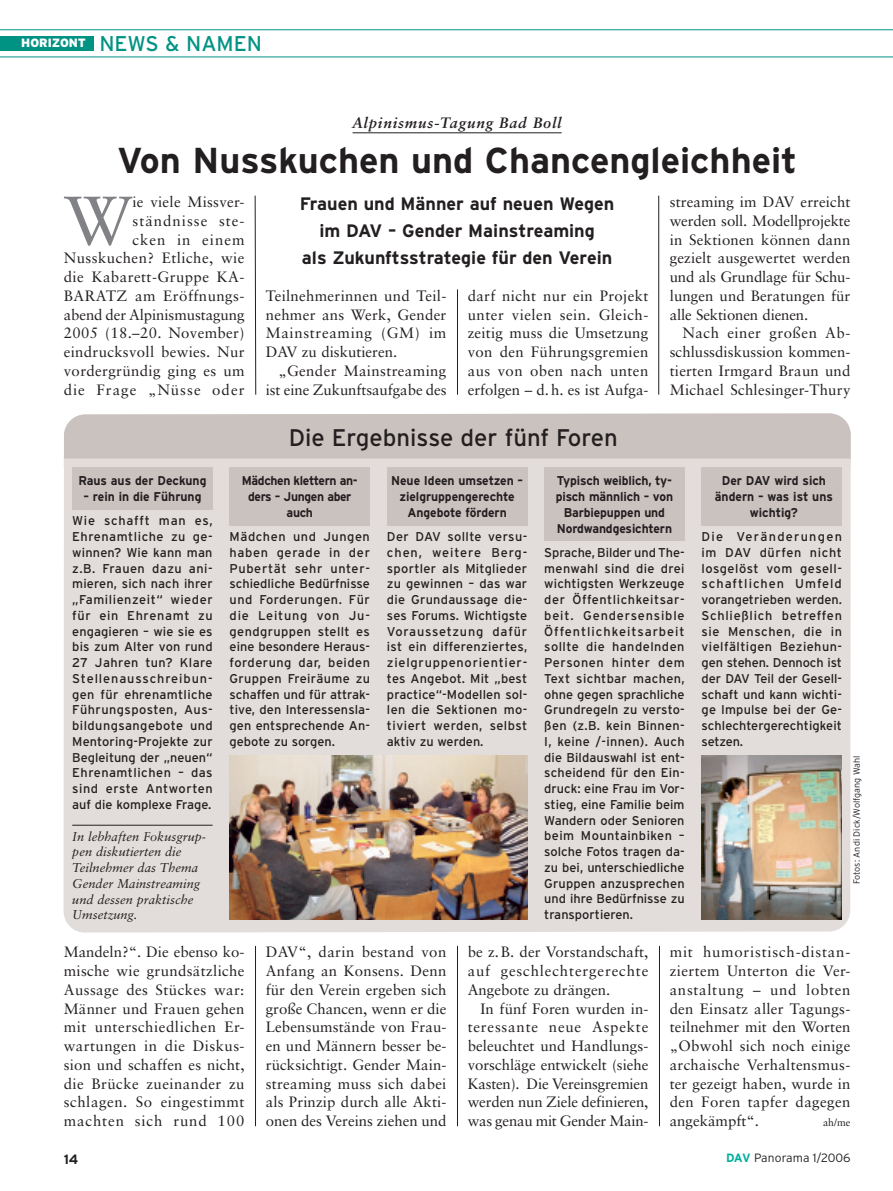
<style>
.page{position:relative;width:893px;height:1191px;background:#fff}
.page>*{position:absolute;margin:0;border:0;box-sizing:border-box;transform-origin:0 0}
.t1{font:68.7px "Sabon";color:#808285}
.t2{font:700 36px "Interstate";color:#231f20}
.t3{font:24px "Interstate";color:#231f20}
.t4{font:21.3px "Interstate";color:#009384}
.t5{font:700 18px/27px "Interstate";color:#231f20;text-align:center}
.t6{font:15px/18.8px "Sabon";letter-spacing:.02em;color:#231f20;text-align:justify}
.t7{font:15px/18.8px "Sabon";letter-spacing:-.005em;color:#231f20;text-align:right}
.t8{font:italic 700 15px "Sabon";letter-spacing:.05em;color:#231f20}
.t9{font:700 13.5px "Interstate";color:#231f20}
.t10{font:12.75px/15.8px "Interstate";letter-spacing:.005em;color:#231f20;text-align:justify}
.t11{font:700 12.75px/15.8px "Interstate";letter-spacing:-.01em;color:#231f20;text-align:center;scale:.95 1}
.t12{font:italic 12.75px/15.8px "Sabon";color:#231f20}
.t13{font:700 12.75px/15.8px "Interstate";letter-spacing:-.03em;color:#231f20;text-align:center;scale:.95 1}
.t14{font:300 12px "Interstate";letter-spacing:.005em;color:#231f20}
.t15{font:10.5px "Sabon";color:#231f20}
.t16{font:300 9px "Interstate";color:#231f20}
.s1{font-weight:700;color:#00ae9d}
</style>
<div class="page">
<hr style="left:0;top:57px;width:893px;height:1px;background:#009384">
<hr style="left:0;top:29px;width:893px;height:1px;background:#009384">
<div style="left:0;top:36px;width:94px;height:15px;background:#009384"></div>
<div style="left:64px;top:461px;width:787px;height:471px;background:#e2ddda"></div>
<div style="left:64px;top:413px;width:787px;height:48px;background:#cac2bf"></div>
<hr style="left:353px;top:133px;width:209px;height:1px;background:#231f20">
<div style="left:72px;top:462px;width:141px;height:48px;background:#cac2bf"></div>
<div style="left:230px;top:461px;width:140px;height:65px;background:#cac2bf"></div>
<div style="left:387px;top:462px;width:140px;height:63px;background:#cac2bf"></div>
<div style="left:544px;top:463px;width:141px;height:78px;background:#cac2bf"></div>
<div style="left:702px;top:463px;width:140px;height:62px;background:#cac2bf"></div>
<img style="left:230px;top:755px;width:297px;height:164px">
<img style="left:702px;top:755px;width:139px;height:164px">
<div style="left:64px;top:458px;width:786px;height:9px;background:#e2ddda"></div>
<hr style="left:72px;top:825px;width:141px;height:1px;background:#231f20">
<svg style="left:254px;top:195px;width:2px;height:200px"></svg>
<hr style="left:658px;top:196px;width:1px;height:199px;background:#231f20">
<hr style="left:457px;top:289px;width:1px;height:106px;background:#231f20">
<hr style="left:255px;top:946px;width:1px;height:180px;background:#231f20">
<hr style="left:457px;top:946px;width:1px;height:180px;background:#231f20">
<hr style="left:659px;top:946px;width:1px;height:180px;background:#231f20">
<h3 class="t4" style="left:21px;top:31px;width:242px"><sup>HORIZONT</sup> NEWS &amp; NAMEN</h3>
<p class="t8" style="left:353px;top:114px;width:211px">Alpinismus-Tagung Bad Boll</p>
<h2 class="t2" style="left:117px;top:140px;width:681px">Von Nusskuchen und Chancengleichheit</h2>
<p class="t6" style="left:64px;top:192px;width:182px;text-align:right">ie viele Missver&shy;ständnisse ste-<br>cken in einem<br>Nusskuchen? Etliche, wie die Kabarett-Gruppe KA-<br>BARATZ am Eröffnungs&shy;abend der Alpinismustagung<br>2005 (18.–20. November) eindrucksvoll bewies. Nur vordergründig ging es um die Frage „Nüsse oder</p>
<h1 class="t1" style="left:64px;top:180px;width:70px">W</h1>
<h3 class="t5" style="left:300px;top:190px;width:316px">Frauen und Männer auf neuen Wegen im DAV – Gender Mainstreaming<br>als Zukunftsstrategie für den Verein</h3>
<p class="t6" style="left:266px;top:286px;width:182px">Teilnehmerinnen und Teil&shy;nehmer ans Werk, Gender Mainstreaming (GM) im DAV zu diskutieren.</p>
<p class="t7" style="left:266px;top:361px;width:182px">„Gender Mainstreaming ist eine Zukunftsaufgabe des</p>
<p class="t6" style="left:468px;top:286px;width:182px">darf nicht nur ein Projekt unter vielen sein. Gleich&shy;zeitig muss die Umsetzung von den Führungsgremien aus von oben nach unten erfolgen – d. h. es ist Aufga-</p>
<h3 class="t3" style="left:289px;top:424px;width:331px">Die Ergebnisse der fünf Foren</h3>
<p class="t6" style="left:670px;top:192px;width:182px">streaming im DAV erreicht werden soll. Modellprojekte in Sektionen können dann gezielt ausgewertet werden und als Grundlage für Schu&shy;lungen und Beratungen für alle Sektionen dienen.</p>
<p class="t6" style="left:670px;top:324px;width:182px;text-indent:13px">Nach einer großen Ab&shy;schlussdiskussion kommen&shy;tierten Irmgard Braun und Michael Schlesinger-Thury</p>
<p class="t11" style="left:78px;top:473px;width:136px">Raus aus der Deckung</p>
<p class="t11" style="left:83px;top:488px;width:126px">– rein in die Führung</p>
<p class="t10" style="left:72px;top:513px;width:142px">Wie schafft man es, Ehrenamtliche zu ge&shy;winnen? Wie kann man z.B. Frauen dazu ani&shy;mieren, sich nach ihrer „Familienzeit“ wieder für ein Ehrenamt zu engagieren – wie sie es bis zum Alter von rund 27 Jahren tun? Klare Stellenausschreibun&shy;gen für ehrenamtliche Führungsposten, Aus&shy;bildungsangebote und Mentoring-Projekte zur Begleitung der „neuen“ Ehrenamtlichen – das sind erste Antworten auf die komplexe Frage.</p>
<p class="t12" style="left:72px;top:828px;width:135px">In lebhaften Fokusgrup&shy;pen diskutierten die<br>Teilnehmer das Thema<br>Gender Mainstreaming und dessen praktische<br>Umsetzung.</p>
<p class="t13" style="left:242px;top:473px;width:124px">Mädchen klettern an&shy;ders – Jungen aber auch</p>
<p class="t10" style="left:230px;top:528px;width:142px">Mädchen und Jungen haben gerade in der Pubertät sehr unter&shy;schiedliche Bedürfnisse und Forderungen. Für die Leitung von Ju&shy;gendgruppen stellt es eine besondere Heraus&shy;forderung dar, beiden Gruppen Freiräume zu schaffen und für attrak&shy;tive, den Interessensla&shy;gen entsprechende An&shy;gebote zu sorgen.</p>
<p class="t11" style="left:391px;top:473px;width:140px">Neue Ideen umsetzen – zielgruppengerechte<br>Angebote fördern</p>
<p class="t10" style="left:387px;top:528px;width:142px">Der DAV sollte versu&shy;chen, weitere Berg&shy;sportler als Mitglieder zu gewinnen – das war die Grundaussage die&shy;ses Forums. Wichtigste Voraussetzung dafür ist ein differenziertes, zielgruppenorientier&shy;tes Angebot. Mit „best practice“-Modellen sol&shy;len die Sektionen mo&shy;tiviert werden, selbst aktiv zu werden.</p>
<p class="t11" style="left:556px;top:473px;width:125px">Typisch weiblich, ty&shy;pisch männlich – von<br>Barbiepuppen und<br>Nordwandgesichtern</p>
<p class="t10" style="left:544px;top:544px;width:142px">Sprache, Bilder und The&shy;menwahl sind die drei wichtigsten Werkzeuge der Öffentlichkeitsar&shy;beit. Gendersensible Öffentlichkeitsarbeit sollte die handelnden Personen hinter dem Text sichtbar machen, ohne gegen sprachliche Grundregeln zu versto&shy;ßen (z.B. kein Binnen-I, keine /-innen). Auch die Bildauswahl ist ent&shy;scheidend für den Ein&shy;druck: eine Frau im Vor&shy;stieg, eine Familie beim Wandern oder Senioren beim Mountainbiken – solche Fotos tragen da&shy;zu bei, unterschiedliche Gruppen anzusprechen und ihre Bedürfnisse zu transportieren.</p>
<p class="t11" style="left:715px;top:473px;width:126px">Der DAV wird sich ändern – was ist uns wichtig?</p>
<p class="t10" style="left:702px;top:528px;width:142px">Die Veränderungen im DAV dürfen nicht losgelöst vom gesell&shy;schaftlichen Umfeld vorangetrieben werden.<br>Schließlich betreffen sie Menschen, die in vielfältigen Beziehun&shy;gen stehen. Dennoch ist der DAV Teil der Gesell&shy;schaft und kann wichti&shy;ge Impulse bei der Ge&shy;schlechtergerechtigkeit setzen.</p>
<p class="t16" style="left:852px;top:884px;width:130px;rotate:-90deg">Fotos: Andi Dick/Wolfgang Wahl</p>
<p class="t6" style="left:64px;top:942px;width:182px">Mandeln?“. Die ebenso ko&shy;mische wie grundsätzliche Aussage des Stückes war:<br>Männer und Frauen gehen mit unterschiedlichen Er&shy;wartungen in die Diskus&shy;sion und schaffen es nicht, die Brücke zueinander zu schlagen. So eingestimmt machten sich rund 100</p>
<p class="t6" style="left:266px;top:942px;width:182px">DAV“, darin bestand von Anfang an Konsens. Denn für den Verein ergeben sich große Chancen, wenn er die Lebensumstände von Frau&shy;en und Männern besser be&shy;rücksichtigt. Gender Main&shy;streaming muss sich dabei als Prinzip durch alle Akti&shy;onen des Vereins ziehen und</p>
<p class="t6" style="left:468px;top:942px;width:182px">be z. B. der Vorstandschaft, auf geschlechtergerechte Angebote zu drängen.</p>
<p class="t6" style="left:468px;top:999px;width:182px;text-indent:13px">In fünf Foren wurden in&shy;teressante neue Aspekte beleuchtet und Handlungs&shy;vorschläge entwickelt (siehe Kasten). Die Vereinsgremien werden nun Ziele definieren, was genau mit Gender Main-</p>
<p class="t6" style="left:670px;top:942px;width:182px">mit humoristisch-distan&shy;ziertem Unterton die Ver&shy;anstaltung – und lobten den Einsatz aller Tagungs&shy;teilnehmer mit den Worten „Obwohl sich noch einige archaische Verhaltensmus&shy;ter gezeigt haben, wurde in den Foren tapfer dagegen angekämpft“.</p>
<p class="t15" style="left:823px;top:1116px;width:29px">ah/me</p>
<p class="t9" style="left:64px;top:1151px;width:16px">14</p>
<p class="t14" style="left:726px;top:1151px;width:126px"><span class="s1">DAV</span> Panorama 1/2006</p>
</div>
